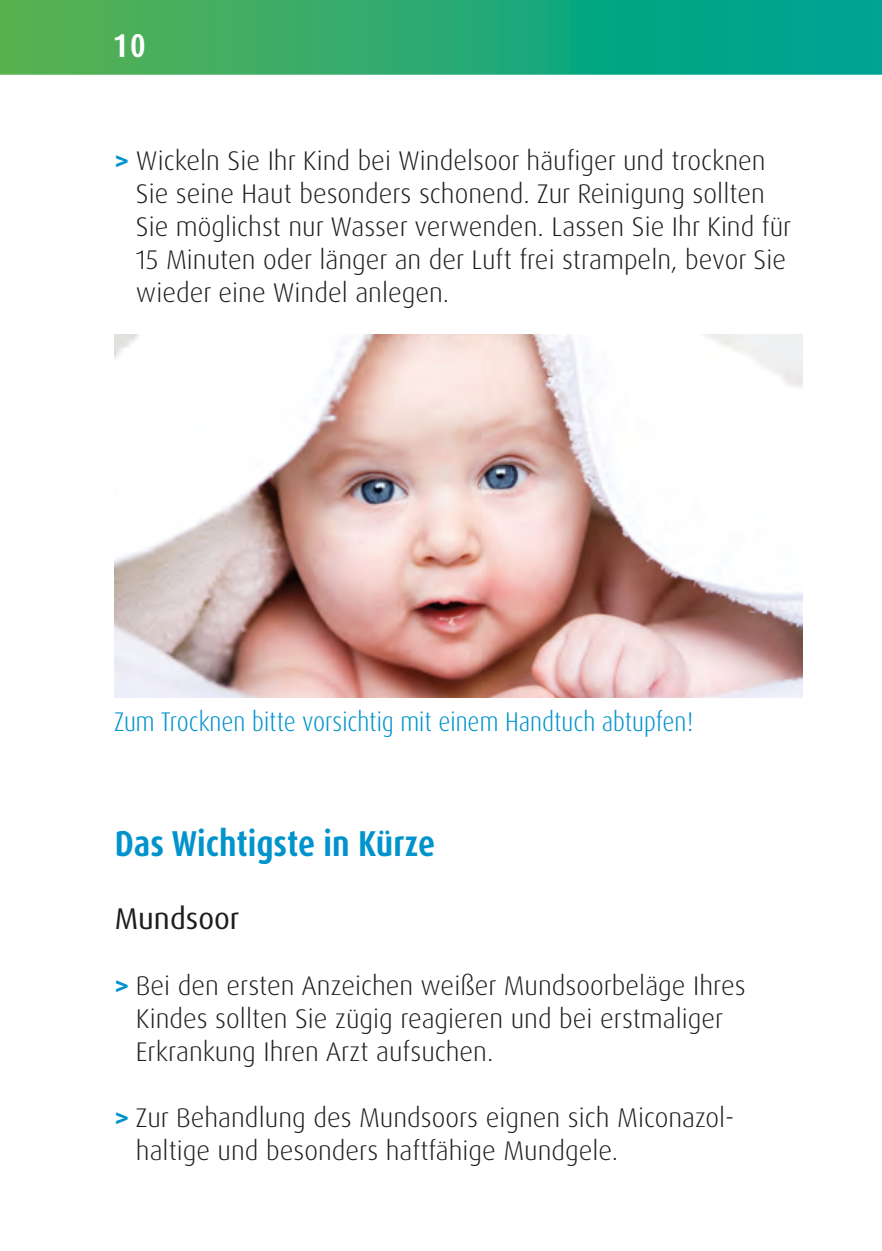
<style>
.page{position:relative;width:882px;height:1251px;background:#fff}
.page>*{position:absolute;margin:0;border:0;box-sizing:border-box;transform-origin:0 0}
.t1{font:700 condensed 36px "Dax OT";color:#0093cc}
.t2{font:700 condensed 33px "Dax OT";color:#fff}
.t3{font:30px "Dax OT";color:#1d1d1b}
.t4{font:300 27px/33px "Dax OT";color:#1d1d1b}
.t5{font:300 condensed 27px "Dax OT";color:#0093cc}
.s1{font-weight:700;color:#0093cc}
</style>
<div class="page">
<svg style="left:0;top:0;width:882px;height:75px;background:#26aa73"></svg>
<img style="left:114px;top:334px;width:688px;height:363px">
<p class="t2" style="left:113px;top:24px;width:34px">10</p>
<p class="t4" style="left:136px;top:144px;width:657px;text-indent:-21px"><span class="s1">&gt;</span> Wickeln Sie Ihr Kind bei Windelsoor häufiger und trocknen Sie seine Haut besonders schonend. Zur Reinigung sollten Sie möglichst nur Wasser verwenden. Lassen Sie Ihr Kind für 15 Minuten oder länger an der Luft frei strampeln, bevor Sie wieder eine Windel anlegen.</p>
<p class="t5" style="left:114px;top:704px;width:581px">Zum Trocknen bitte vorsichtig mit einem Handtuch abtupfen!</p>
<h1 class="t1" style="left:115px;top:820px;width:322px">Das Wichtigste in Kürze</h1>
<p class="t3" style="left:115px;top:899px;width:126px">Mundsoor</p>
<p class="t4" style="left:136px;top:969px;width:611px;text-indent:-21px"><span class="s1">&gt;</span> Bei den ersten Anzeichen weißer Mundsoorbeläge Ihres<br>Kindes sollten Sie zügig reagieren und bei erstmaliger<br>Erkrankung Ihren Arzt aufsuchen.</p>
<p class="t4" style="left:136px;top:1101px;width:600px;text-indent:-21px"><span class="s1">&gt;</span> Zur Behandlung des Mundsoors eignen sich Miconazol&shy;haltige und besonders haftfähige Mundgele.</p>
</div>
